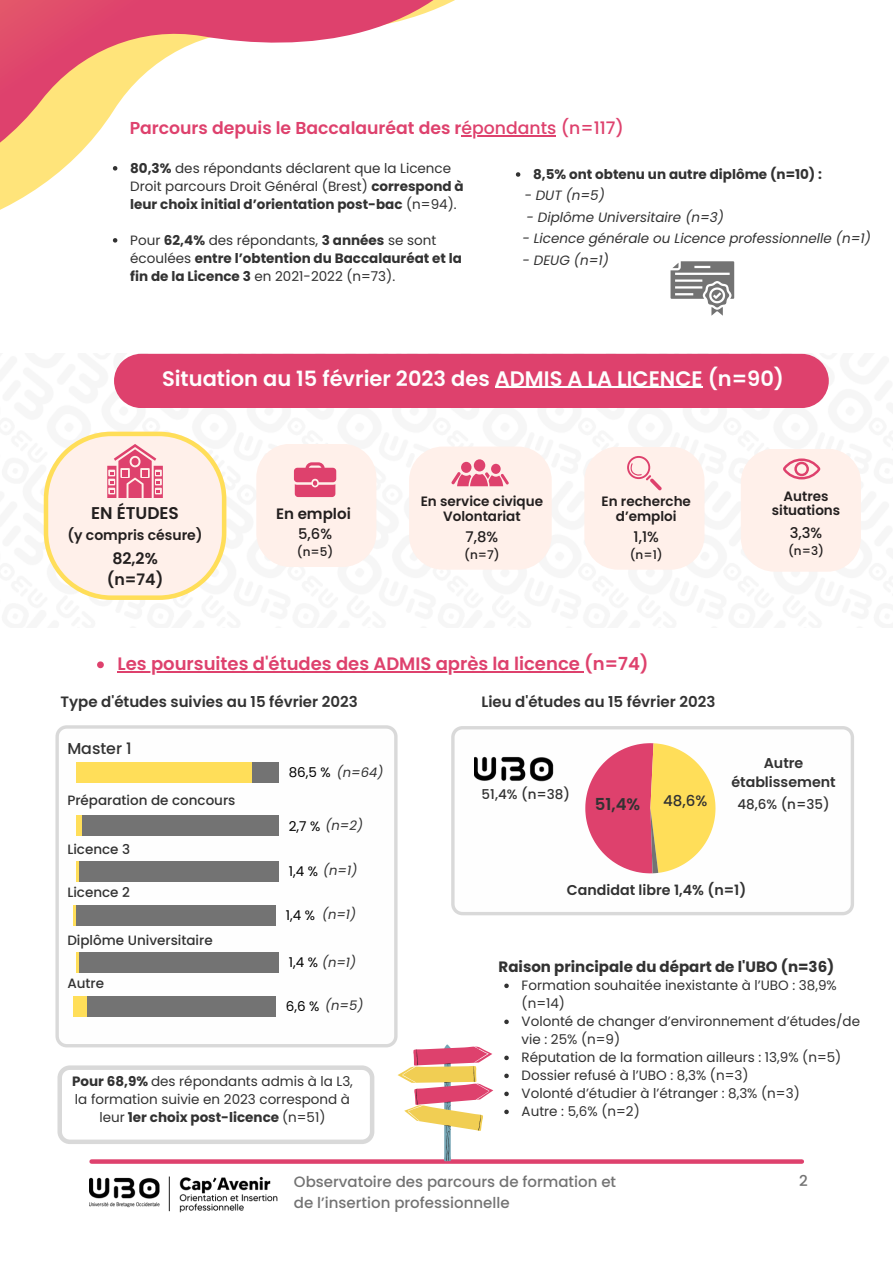
<style>
.page{position:relative;width:893px;height:1264px;background:#fff}
.page>*{position:absolute;margin:0;border:0;box-sizing:border-box;transform-origin:0 0}
.t1{font:600 21px "Poppins";color:#fefefe}
.t2{font:600 18px "Poppins";color:#de416d}
.t3{font:600 17.25px "Poppins";color:#de416d}
.t4{font:600 16.95px "Poppins";color:#231f1f}
.t5{font:600 16.5px "Poppins";color:#323232}
.t6{font:600 15.75px/21.3px "Poppins";color:#231f1f;text-align:center}
.t7{font:500 15.75px "Poppins";color:#323232}
.t8{font:500 15px/20.2px "Poppins";color:#737373}
.t9{font:600 15px "Poppins";color:#323232}
.t10{font:700 15px "Poppins";color:#323232}
.t11{font:600 15px "Poppins";color:#231f1f}
.t12{font:500 15px "Poppins";color:#323232}
.t13{font:500 14.7px "Poppins";color:#231f1f}
.t14{font:600 14.25px/19.2px "Poppins";color:#323232;text-align:center}
.t15{font:600 13.95px "Poppins";color:#231f1f}
.t16{font:13.5px/18px "Poppins";color:#323232}
.t17{font:700 13.5px/18px "Poppins";color:#323232}
.t18{font:italic 13.5px "Poppins";color:#323232}
.t19{font:500 13.5px "Poppins";color:#323232}
.t20{font:600 13.5px/15.8px "Poppins";color:#231f1f;text-align:center}
.t21{font:13.5px "Poppins";color:#000}
.t22{font:italic 13.2px "Poppins";color:#323232}
.t23{font:500 12px "Poppins";color:#231f1f}
.s1{font-weight:500}
.s2{font-weight:700}
.s3{font-weight:400}
.s4{font-style:normal}
.s5{font-style:normal;font-size:13.5px;color:#000}
</style>
<div class="page">
<svg style="left:0;top:0;width:552px;height:354px"></svg>
<svg style="left:92px;top:1159px;width:709px;height:4px;background:#e04e77"></svg>
<svg style="left:670px;top:261px;width:64px;height:55px"></svg>
<svg style="left:55px;top:725px;width:342px;height:322px"></svg>
<div style="left:76px;top:762px;width:202px;height:21px;background:#737373"></div>
<div style="left:76px;top:762px;width:175px;height:21px;background:#ffde59"></div>
<svg style="left:451px;top:726px;width:403px;height:189px"></svg>
<img style="left:474px;top:756px;width:79px;height:26px">
<svg style="left:57px;top:1065px;width:317px;height:79px"></svg>
<svg style="left:397px;top:1044px;width:96px;height:117px"></svg>
<div style="left:76px;top:815px;width:202px;height:21px;background:#737373"></div>
<div style="left:76px;top:815px;width:5px;height:21px;background:#ffde59"></div>
<div style="left:76px;top:861px;width:202px;height:20px;background:#737373"></div>
<hr style="left:76px;top:861px;width:2px;height:20px;background:#ffde59">
<svg style="left:583px;top:741px;width:134px;height:134px"></svg>
<div style="left:114px;top:354px;width:714px;height:54px;background:#de416d"></div>
<img style="left:89px;top:1176px;width:188px;height:36px">
<hr style="left:461px;top:135px;width:95px;height:1px;background:#de416d">
<svg style="left:113px;top:166px;width:4px;height:4px"></svg>
<svg style="left:113px;top:238px;width:4px;height:4px"></svg>
<svg style="left:516px;top:172px;width:4px;height:5px"></svg>
<hr style="left:495px;top:386px;width:207px;height:2px;background:#fefefe">
<svg style="left:97px;top:661px;width:7px;height:7px"></svg>
<hr style="left:117px;top:671px;width:467px;height:1px;background:#de416d">
<svg style="left:504px;top:983px;width:4px;height:5px"></svg>
<svg style="left:504px;top:1019px;width:4px;height:5px"></svg>
<svg style="left:504px;top:1055px;width:4px;height:5px"></svg>
<svg style="left:504px;top:1073px;width:4px;height:5px"></svg>
<svg style="left:504px;top:1091px;width:4px;height:5px"></svg>
<svg style="left:504px;top:1109px;width:4px;height:5px"></svg>
<svg style="left:44px;top:431px;width:182px;height:169px;background:#fce6da"></svg>
<div style="left:256px;top:444px;width:120px;height:122px;background:#fff0ea;border-radius:34px"></div>
<svg style="left:294px;top:462px;width:42px;height:35px"></svg>
<div style="left:740px;top:448px;width:120px;height:123px;background:#fff0ea;border-radius:34px"></div>
<div style="left:584px;top:446px;width:120px;height:123px;background:#fff0ea;border-radius:34px"></div>
<svg style="left:627px;top:456px;width:34px;height:34px"></svg>
<svg style="left:783px;top:458px;width:37px;height:21px"></svg>
<div style="left:409px;top:446px;width:142px;height:123px;background:#fff0ea;border-radius:34px"></div>
<div style="left:73px;top:905px;width:202px;height:20px;background:#737373"></div>
<hr style="left:73px;top:905px;width:3px;height:20px;background:#ffde59">
<div style="left:474px;top:459px;width:11px;height:12px;background:#de416d;border-radius:50%"></div>
<div style="left:491px;top:464px;width:9px;height:10px;background:#de416d;border-radius:50%"></div>
<div style="left:461px;top:462px;width:10px;height:11px;background:#de416d;border-radius:50%"></div>
<svg style="left:451px;top:471px;width:58px;height:15px"></svg>
<div style="left:76px;top:952px;width:202px;height:20px;background:#737373"></div>
<hr style="left:76px;top:952px;width:2px;height:20px;background:#ffde59">
<div style="left:73px;top:996px;width:202px;height:20px;background:#737373"></div>
<div style="left:73px;top:996px;width:13px;height:20px;background:#ffde59"></div>
<p class="t3" style="left:130px;top:116px;width:496px">Parcours depuis le Baccalauréat des r<span class="s1">épondants (n=117)</span></p>
<h2 class="t16" style="left:130px;top:159px;width:335px"><span class="s2">80,3%</span> des répondants déclarent que la Licence<br>Droit parcours Droit Général (Brest) <span class="s2">correspond à leur choix initial d’orientation post-bac</span> (n=94).</h2>
<p class="t17" style="left:130px;top:231px;width:333px"><span class="s3">Pour</span> 62,4% <span class="s3">des répondants,</span> 3 années <span class="s3">se sont écoulées</span> entre l’obtention du Baccalauréat et la fin de la Licence 3 <span class="s3">en 2021-2022 (n=73).</span></p>
<h6 class="t17" style="left:533px;top:165px;width:290px">8,5% ont obtenu un autre diplôme (n=10) :</h6>
<p class="t18" style="left:524px;top:186px;width:82px"><span class="s4">-</span> DUT (n=5)</p>
<p class="t18" style="left:526px;top:207px;width:199px">- Diplôme Universitaire (n=3)</p>
<p class="t18" style="left:522px;top:229px;width:350px">- Licence générale ou Licence professionnelle (n=1)</p>
<p class="t18" style="left:522px;top:250px;width:88px">- DEUG (n=1)</p>
<h1 class="t1" style="left:162px;top:363px;width:623px">Situation au 15 février 2023 des ADMIS A LA LICENCE (n=90)</h1>
<p class="t4" style="left:91px;top:501px;width:89px">EN ÉTUDES</p>
<p class="t15" style="left:67px;top:525px;width:137px">(y compris césure)</p>
<p class="t6" style="left:107px;top:547px;width:58px">82,2% (n=74)</p>
<p class="t11" style="left:276px;top:503px;width:76px">En emploi</p>
<p class="t13" style="left:298px;top:524px;width:35px">5,6%</p>
<p class="t23" style="left:297px;top:543px;width:38px">(n=5)</p>
<p class="t20" style="left:421px;top:493px;width:124px">En service civique<br>Volontariat</p>
<p class="t13" style="left:465px;top:526px;width:34px">7,8%</p>
<p class="t23" style="left:464px;top:546px;width:37px">(n=7)</p>
<p class="t20" style="left:601px;top:493px;width:91px">En recherche d’emploi</p>
<p class="t13" style="left:633px;top:526px;width:27px">1,1%</p>
<p class="t23" style="left:629px;top:546px;width:35px">(n=1)</p>
<p class="t20" style="left:771px;top:488px;width:70px;line-height:14.7px">Autres situations</p>
<p class="t13" style="left:789px;top:523px;width:34px">3,3%</p>
<p class="t23" style="left:788px;top:542px;width:38px">(n=3)</p>
<p class="t2" style="left:117px;top:651px;width:532px">Les poursuites d'études des ADMIS après la licence (n=74)</p>
<h4 class="t9" style="left:60px;top:691px;width:299px">Type d'études suivies au 15 février 2023</h4>
<p class="t9" style="left:481px;top:691px;width:235px">Lieu d'études au 15 février 2023</p>
<h5 class="t7" style="left:67px;top:737px;width:66px">Master 1</h5>
<p class="t19" style="left:67px;top:791px;width:169px">Préparation de concours</p>
<h5 class="t19" style="left:67px;top:839px;width:64px">Licence 3</h5>
<h4 class="t22" style="left:337px;top:763px;width:48px">(n=64)</h4>
<p class="t21" style="left:289px;top:763px;width:44px">86,5 %</p>
<p class="t22" style="left:289px;top:816px;width:76px"><span class="s5">2,7 %</span> (n=2)</p>
<p class="t21" style="left:289px;top:862px;width:31px">1,4 %</p>
<p class="t22" style="left:323px;top:861px;width:36px">(n=1)</p>
<p class="t19" style="left:481px;top:784px;width:90px">51,4% (n=38)</p>
<p class="t5" style="left:595px;top:792px;width:47px">51,4%</p>
<p class="t12" style="left:663px;top:790px;width:46px">48,6%</p>
<p class="t14" style="left:731px;top:753px;width:106px">Autre établissement</p>
<p class="t19" style="left:737px;top:794px;width:94px">48,6% (n=35)</p>
<p class="t19" style="left:67px;top:883px;width:64px">Licence 2</p>
<p class="t19" style="left:67px;top:930px;width:147px">Diplôme Universitaire</p>
<h4 class="t19" style="left:67px;top:973px;width:38px">Autre</h4>
<p class="t22" style="left:322px;top:905px;width:36px">(n=1)</p>
<p class="t22" style="left:289px;top:953px;width:69px"><span class="s5">1,4 %</span> (n=1)</p>
<p class="t21" style="left:286px;top:906px;width:31px">1,4 %</p>
<p class="t22" style="left:286px;top:996px;width:79px"><span class="s5">6,6 %</span> (n=5)</p>
<h5 class="t16" style="left:72px;top:1072px;width:282px;text-align:center"><span class="s2">Pour 68,9%</span> des répondants admis à la L3, la formation suivie en 2023 correspond à leur <span class="s2">1er choix post-licence</span> (n=51)</h5>
<p class="t14" style="left:567px;top:880px;width:181px">Candidat libre 1,4% (n=1)</p>
<p class="t10" style="left:498px;top:956px;width:337px">Raison principale du départ de l'UBO (n=36)</p>
<p class="t16" style="left:521px;top:976px;width:317px">Formation souhaitée inexistante à l’UBO : 38,9% (n=14)</p>
<p class="t16" style="left:521px;top:1012px;width:340px">Volonté de changer d’environnement d’études/de vie : 25% (n=9)</p>
<p class="t16" style="left:521px;top:1048px;width:321px">Réputation de la formation ailleurs : 13,9% (n=5)</p>
<p class="t16" style="left:521px;top:1066px;width:228px">Dossier refusé à l’UBO : 8,3% (n=3)</p>
<h5 class="t16" style="left:521px;top:1084px;width:280px">Volonté d’étudier à l’étranger : 8,3% (n=3)</h5>
<p class="t16" style="left:521px;top:1102px;width:120px">Autre : 5,6% (n=2)</p>
<p class="t8" style="left:294px;top:1171px;width:324px">Observatoire des parcours de formation et de l’insertion professionnelle</p>
<p class="t8" style="left:799px;top:1170px;width:10px">2</p>
</div>
